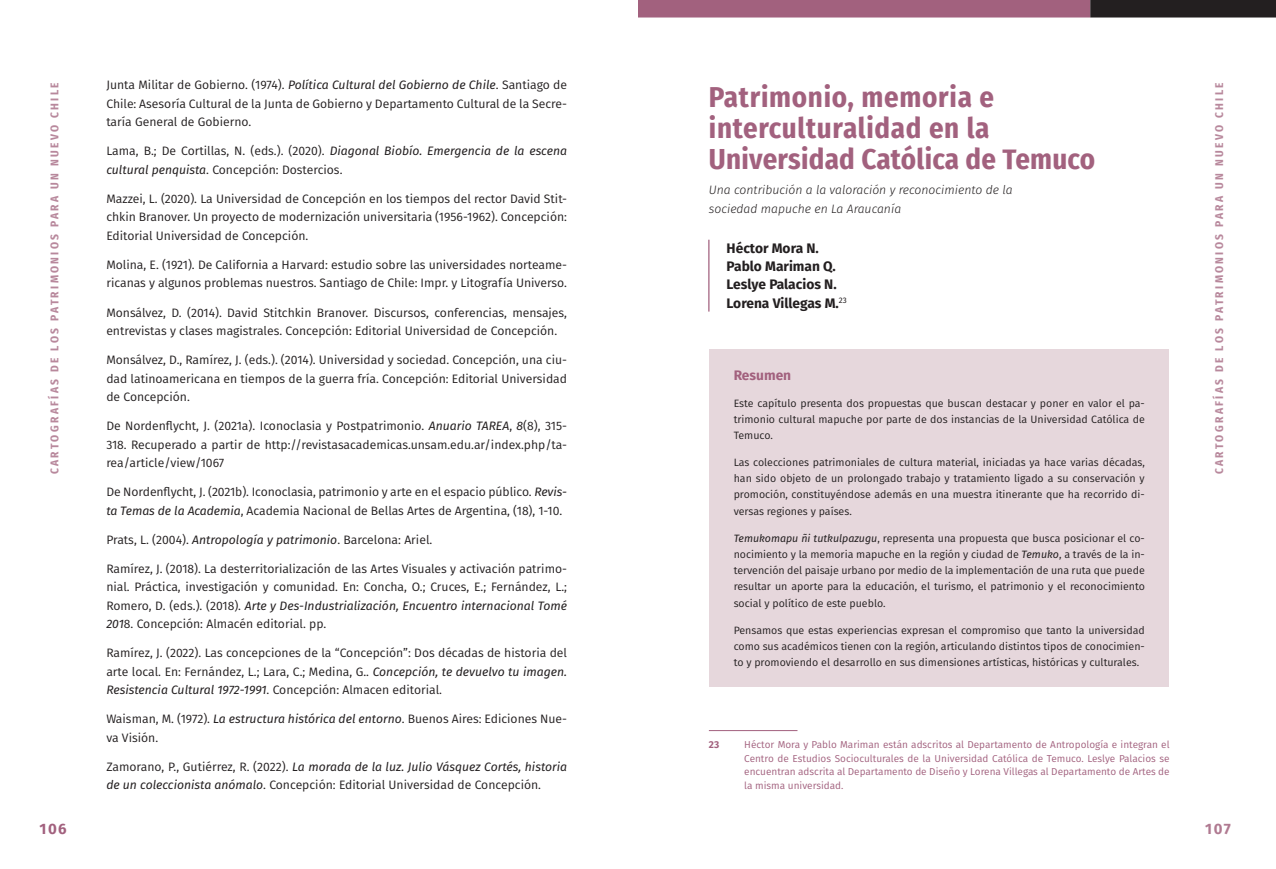
<style>
.page{position:relative;width:1276px;height:869px;background:#fff}
.page>*{position:absolute;margin:0;border:0;box-sizing:border-box;transform-origin:0 0}
.t1{font:700 28.75px/31px "Fira Sans Condensed";letter-spacing:.015em;color:#a2617e}
.t2{font:700 15px "Fira Sans";color:#a2617e}
.t3{font:700 15px "Fira Sans";color:#b07a91}
.t4{font:700 13.75px/18.5px "Fira Sans";color:#231f20}
.t5{font:700 13.75px "Fira Sans";color:#a2617e}
.t6{font:12.25px/18.5px "Fira Sans";color:#231f20;text-align:justify}
.t7{font:italic 300 12.25px/18.5px "Fira Sans";color:#231f20}
.t8{font:700 11.25px "Fira Sans Condensed";letter-spacing:.21em;color:#b8889c}
.t9{font:10.62px/16.2px "Fira Sans";color:#231f20;text-align:justify}
.t10{font:10px/13.8px "Fira Sans";color:#a2617e;text-align:justify}
.t11{font:700 10px "Fira Sans";color:#a2617e}
.s1{font-style:italic}
</style>
<div class="page">
<hr style="left:708px;top:239px;width:1px;height:72px;background:#a2617e">
<div style="left:709px;top:349px;width:460px;height:52px;background:#e6d7dc"></div>
<div style="left:709px;top:378px;width:460px;height:81px;background:#e6d7dc"></div>
<div style="left:709px;top:438px;width:460px;height:97px;background:#e6d7dc"></div>
<div style="left:709px;top:513px;width:460px;height:114px;background:#e6d7dc"></div>
<div style="left:709px;top:605px;width:460px;height:81px;background:#e6d7dc"></div>
<hr style="left:709px;top:730px;width:88px;height:1px;background:#a2617e">
<div style="left:638px;top:0;width:452px;height:17px;background:#a2617e"></div>
<div style="left:1090px;top:0;width:186px;height:17px;background:#231f20"></div>
<p class="t6" style="left:106px;top:76px;width:462px">Junta Militar de Gobierno. (1974). <span class="s1">Política Cultural del Gobierno de Chile</span>. Santiago de Chile: Asesoría Cultural de la Junta de Gobierno y Departamento Cultural de la Secre&shy;taría General de Gobierno.</p>
<p class="t6" style="left:106px;top:141px;width:462px">Lama, B.; De Cortillas, N. (eds.). (2020). <span class="s1">Diagonal Biobío. Emergencia de la escena cultural penquista</span>. Concepción: Dostercios.</p>
<p class="t6" style="left:106px;top:189px;width:462px">Mazzei, L. (2020). La Universidad de Concepción en los tiempos del rector David Stit&shy;chkin Branover. Un proyecto de modernización universitaria (1956-1962). Concepción:<br>Editorial Universidad de Concepción.</p>
<p class="t6" style="left:106px;top:255px;width:462px">Molina, E. (1921). De California a Harvard: estudio sobre las universidades norteame&shy;ricanas y algunos problemas nuestros. Santiago de Chile: Impr. y Litografía Universo.</p>
<p class="t6" style="left:106px;top:302px;width:462px">Monsálvez, D. (2014). David Stitchkin Branover. Discursos, conferencias, mensajes, entrevistas y clases magistrales. Concepción: Editorial Universidad de Concepción.</p>
<p class="t6" style="left:106px;top:350px;width:462px">Monsálvez, D., Ramírez, J. (eds.). (2014). Universidad y sociedad. Concepción, una ciu&shy;dad latinoamericana en tiempos de la guerra fría. Concepción: Editorial Universidad de Concepción.</p>
<p class="t6" style="left:106px;top:416px;width:462px">De Nordenflycht, J. (2021a). Iconoclasia y Postpatrimonio. <span class="s1">Anuario TAREA</span>, <span class="s1">8</span>(8), 315- 318. Recuperado a partir de http://revistasacademicas.unsam.edu.ar/index.php/ta&shy;rea/article/view/1067</p>
<p class="t6" style="left:106px;top:482px;width:462px">De Nordenflycht, J. (2021b). Iconoclasia, patrimonio y arte en el espacio público. <span class="s1">Revis&shy;ta Temas de la Academia</span>, Academia Nacional de Bellas Artes de Argentina, (18), 1-10.</p>
<p class="t6" style="left:106px;top:529px;width:327px">Prats, L. (2004). <span class="s1">Antropología y patrimonio</span>. Barcelona: Ariel.</p>
<p class="t6" style="left:106px;top:558px;width:462px">Ramírez, J. (2018). La desterritorialización de las Artes Visuales y activación patrimo&shy;nial. Práctica, investigación y comunidad. En: Concha, O.; Cruces, E.; Fernández, L.; Romero, D. (eds.). (2018). <span class="s1">Arte y Des-Industrialización, Encuentro internacional Tomé 201</span>8. Concepción: Almacén editorial. pp.</p>
<p class="t6" style="left:106px;top:643px;width:462px">Ramírez, J. (2022). Las concepciones de la “Concepción”: Dos décadas de historia del arte local. En: Fernández, L.; Lara, C.; Medina, G.. <span class="s1">Concepción, te devuelvo tu imagen.<br>Resistencia Cultural 1972-1991</span>. Concepción: Almacen editorial.</p>
<p class="t6" style="left:106px;top:709px;width:462px">Waisman, M. (1972). <span class="s1">La estructura histórica del entorno</span>. Buenos Aires: Ediciones Nue&shy;va Visión.</p>
<p class="t6" style="left:106px;top:756px;width:462px">Zamorano, P., Gutiérrez, R. (2022). <span class="s1">La morada de la luz. Julio Vásquez Cortés, historia de un coleccionista anómalo</span>. Concepción: Editorial Universidad de Concepción.</p>
<p class="t8" style="left:45px;top:474px;width:393px;rotate:-90deg">CARTOGRAFÍAS DE LOS PATRIMONIOS PARA UN NUEVO CHILE</p>
<p class="t8" style="left:1210px;top:474px;width:393px;rotate:-90deg">CARTOGRAFÍAS DE LOS PATRIMONIOS PARA UN NUEVO CHILE</p>
<h1 class="t1" style="left:709px;top:79px;width:388px">Patrimonio, memoria e interculturalidad en la<br>Universidad Católica de Temuco</h1>
<p class="t7" style="left:709px;top:181px;width:305px">Una contribución a la valoración y reconocimiento de la sociedad mapuche en La Araucanía</p>
<p class="t4" style="left:726px;top:237px;width:122px">Héctor Mora N.<br>Pablo Mariman Q.<br>Leslye Palacios N.<br>Lorena Villegas M.<sup>23</sup></p>
<p class="t5" style="left:733px;top:363px;width:59px">Resumen</p>
<p class="t9" style="left:733px;top:394px;width:413px">Este capítulo presenta dos propuestas que buscan destacar y poner en valor el pa&shy;trimonio cultural mapuche por parte de dos instancias de la Universidad Católica de Temuco.</p>
<p class="t9" style="left:733px;top:453px;width:413px">Las colecciones patrimoniales de cultura material, iniciadas ya hace varias décadas, han sido objeto de un prolongado trabajo y tratamiento ligado a su conservación y promoción, constituyéndose además en una muestra itinerante que ha recorrido di&shy;versas regiones y países.</p>
<p class="t9" style="left:733px;top:529px;width:413px"><span class="s1">Temukomapu ñi tutkulpazugu</span>, representa una propuesta que busca posicionar el co&shy;nocimiento y la memoria mapuche en la región y ciudad de <span class="s1">Temuko</span>, a través de la in&shy;tervención del paisaje urbano por medio de la implementación de una ruta que puede resultar un aporte para la educación, el turismo, el patrimonio y el reconocimiento social y político de este pueblo.</p>
<p class="t9" style="left:733px;top:621px;width:413px">Pensamos que estas experiencias expresan el compromiso que tanto la universidad como sus académicos tienen con la región, articulando distintos tipos de conocimien&shy;to y promoviendo el desarrollo en sus dimensiones artísticas, históricas y culturales.</p>
<p class="t11" style="left:709px;top:735px;width:12px">23</p>
<p class="t10" style="left:744px;top:737px;width:427px">Héctor Mora y Pablo Mariman están adscritos al Departamento de Antropología e integran el Centro de Estudios Socioculturales de la Universidad Católica de Temuco. Leslye Palacios se encuentran adscrita al Departamento de Diseño y Lorena Villegas al Departamento de Artes de la misma universidad.</p>
<p class="t2" style="left:40px;top:816px;width:29px">106</p>
<p class="t3" style="left:1205px;top:816px;width:27px">107</p>
</div>
